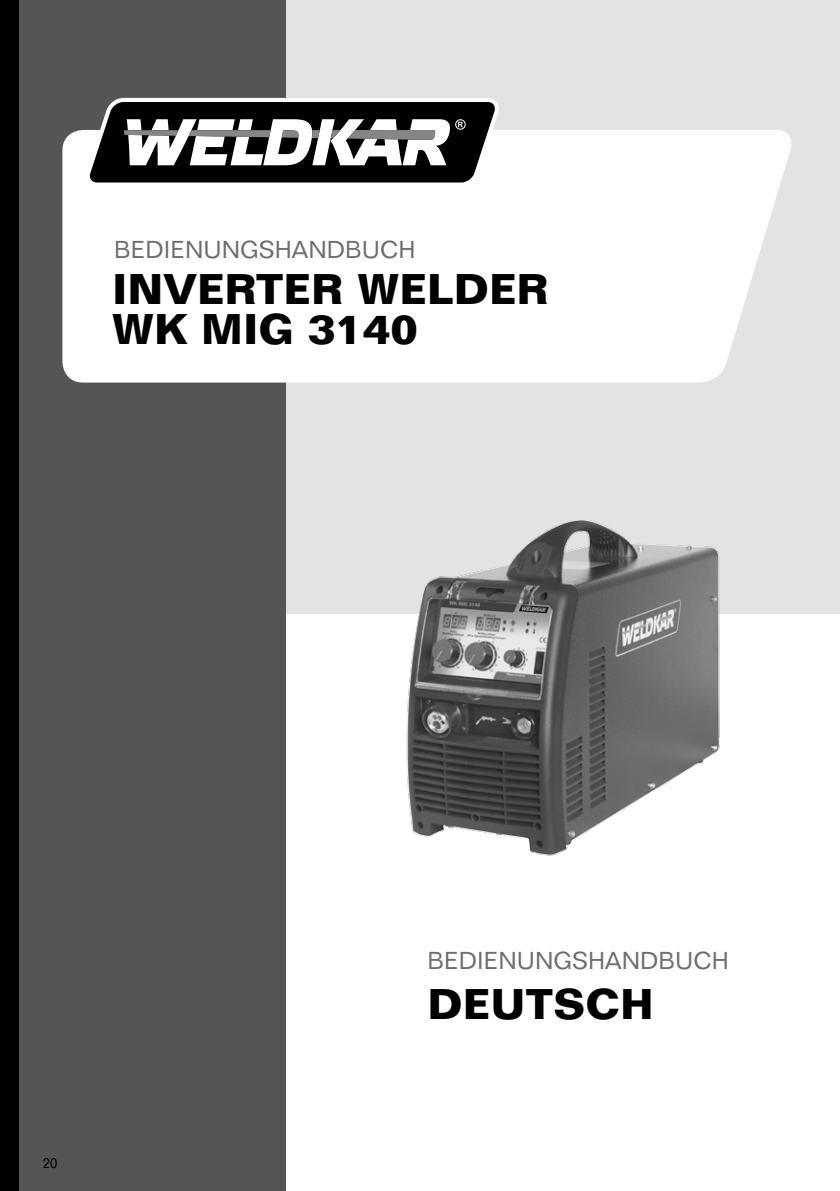
<style>
.page{position:relative;width:840px;height:1191px;background:#fff}
.page>*{position:absolute;margin:0;border:0;box-sizing:border-box;transform-origin:0 0}
.t1{font:700 42px/40px "Folio BT";color:#000}
.t2{font:24px "Folio BT";color:#6e6e6d}
.t3{font:14.4px "Folio BT";color:#000;scale:.9 1}
</style>
<div class="page">
<div style="left:2px;top:0;width:837px;height:614px;background:#e2e3e3"></div>
<div style="left:18px;top:0;width:268px;height:1191px;background:#555554"></div>
<div style="left:62px;top:130px;width:729px;height:252px;background:#fff"></div>
<svg style="left:86px;top:98px;width:412px;height:89px;background:#696969"></svg>
<img style="left:406px;top:520px;width:314px;height:336px">
<div style="left:0;top:0;width:19px;height:1191px;background:#000"></div>
<p class="t2" style="left:114px;top:235px;width:302px">BEDIENUNGSHANDBUCH</p>
<h1 class="t1" style="left:112px;top:268px;width:438px">INVERTER WELDER<br>WK MIG 3140</h1>
<p class="t3" style="left:43px;top:1154px;width:18px">20</p>
<p class="t2" style="left:427px;top:946px;width:302px">BEDIENUNGSHANDBUCH</p>
<h1 class="t1" style="left:427px;top:983px;width:228px">DEUTSCH</h1>
</div>
